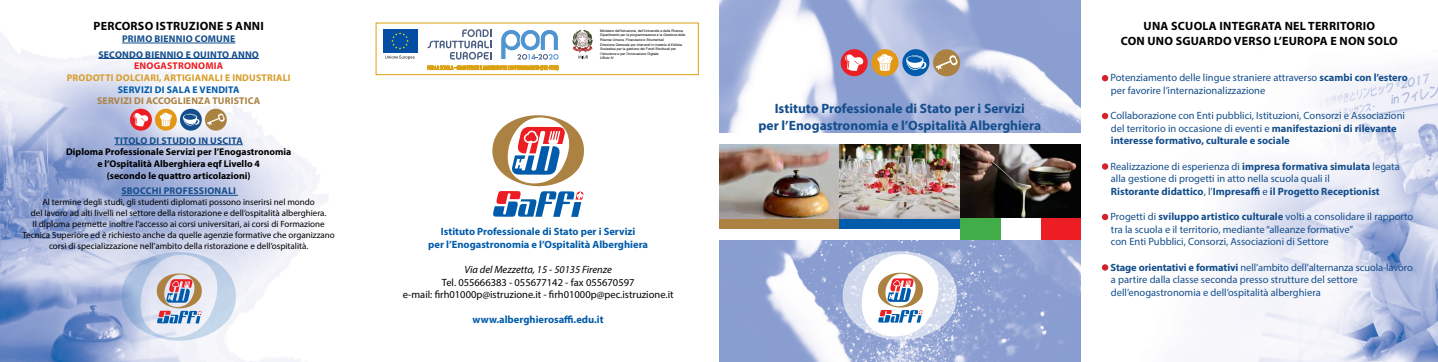
<style>
.page{position:relative;width:1438px;height:362px;background:#fff}
.page>*{position:absolute;margin:0;border:0;box-sizing:border-box;transform-origin:0 0}
.t1{font:700 13.5px/16.2px "Myriad Pro";color:#144e8c;text-align:center}
.t2{font:700 12px/14.4px "Myriad Pro";letter-spacing:.02em;color:#000;text-align:center}
.t3{font:10.5px/12.6px "Myriad Pro";color:#144e8c}
.t4{font:700 10.5px/12.6px "Myriad Pro";color:#005baa;text-align:center}
.t5{font:10.5px/12.6px "Myriad Pro";color:#000;text-align:center}
.t6{font:italic 10.5px "Myriad Pro";color:#000}
.t7{font:700 9.75px/11.7px "Myriad Pro";color:#000;text-align:center}
.t8{font:700 9.75px "Myriad Pro";letter-spacing:.02em;color:#144e8c}
.t9{font:700 9.75px "Myriad Pro";color:#d89d2b}
.t10{font:700 9.75px "Myriad Pro";letter-spacing:.02em;color:#ab8242}
.t11{font:700 9.75px "Myriad Pro";color:#005baa}
.t12{font:700 9.75px "Myriad Pro";color:#ed1d24}
.t13{font:9px/10.8px "Myriad Pro";color:#000;text-align:center}
.t14{font:3.45px/4.6px "Helvetica";color:#010101}
.s1{font-weight:700}
</style>
<div class="page">
<img style="left:1080px;top:0;width:357px;height:361px">
<img style="left:0;top:32px;width:329px;height:329px">
<hr style="left:122px;top:43px;width:113px;height:1px;background:#144e8c">
<hr style="left:98px;top:58px;width:161px;height:1px;background:#144e8c">
<hr style="left:115px;top:144px;width:128px;height:1px;background:#144e8c">
<hr style="left:121px;top:195px;width:117px;height:1px;background:#144e8c">
<div style="left:1101px;top:75px;width:7px;height:6px;background:#d2232a;border-radius:50%"></div>
<div style="left:1101px;top:113px;width:7px;height:6px;background:#d2232a;border-radius:50%"></div>
<svg style="left:1101px;top:163px;width:7px;height:6px"></svg>
<svg style="left:1101px;top:213px;width:7px;height:7px"></svg>
<svg style="left:1101px;top:264px;width:7px;height:6px"></svg>
<svg style="left:719px;top:0;width:361px;height:361px"></svg>
<svg style="left:842px;top:251px;width:114px;height:88px"></svg>
<div style="left:718px;top:133px;width:362px;height:11px;background:#fff"></div>
<div style="left:902px;top:49px;width:27px;height:27px;background:#005baa;border-radius:50%"></div>
<svg style="left:906px;top:55px;width:20px;height:15px"></svg>
<div style="left:840px;top:49px;width:27px;height:27px;background:#ed1d24;border-radius:50%"></div>
<svg style="left:845px;top:54px;width:18px;height:17px"></svg>
<div style="left:871px;top:49px;width:27px;height:27px;background:#e29717;border-radius:50%"></div>
<svg style="left:877px;top:54px;width:15px;height:17px"></svg>
<img style="left:719px;top:144px;width:361px;height:74px">
<div style="left:719px;top:218px;width:120px;height:11px;background:#ab8242"></div>
<div style="left:839px;top:218px;width:121px;height:11px;background:#005baa"></div>
<div style="left:719px;top:229px;width:241px;height:11px;background:#fff"></div>
<svg style="left:492px;top:115px;width:92px;height:102px"></svg>
<svg style="left:121px;top:252px;width:115px;height:88px;background:#c6ccdd"></svg>
<div style="left:933px;top:49px;width:27px;height:27px;background:#ab8242;border-radius:50%"></div>
<svg style="left:935px;top:55px;width:22px;height:15px"></svg>
<div style="left:180px;top:109px;width:22px;height:21px;background:#144e8c;border-radius:50%"></div>
<svg style="left:183px;top:114px;width:17px;height:11px"></svg>
<div style="left:130px;top:109px;width:22px;height:21px;background:#ed1d24;border-radius:50%"></div>
<svg style="left:133px;top:113px;width:16px;height:14px"></svg>
<div style="left:155px;top:109px;width:22px;height:21px;background:#e29717;border-radius:50%"></div>
<svg style="left:159px;top:112px;width:13px;height:14px"></svg>
<div style="left:205px;top:109px;width:22px;height:21px;background:#ab8242;border-radius:50%"></div>
<svg style="left:207px;top:113px;width:18px;height:12px"></svg>
<div style="left:376px;top:23px;width:322px;height:52px;border:1px solid #dba111"></div>
<svg style="left:383px;top:29px;width:35px;height:24px"></svg>
<div style="left:383px;top:29px;width:34px;height:23px;background:#034ea2"></div>
<svg style="left:391px;top:32px;width:18px;height:17px"></svg>
<svg style="left:385px;top:55px;width:29px;height:4px"></svg>
<svg style="left:572px;top:30px;width:20px;height:29px"></svg>
<svg style="left:427px;top:29px;width:131px;height:41px"></svg>
<div style="left:1040px;top:218px;width:40px;height:22px;background:#ed1d24"></div>
<div style="left:1000px;top:218px;width:40px;height:22px;background:#fff"></div>
<div style="left:960px;top:218px;width:40px;height:22px;background:#41ad49"></div>
<p class="t2" style="left:93px;top:19px;width:9px">percorso</p>
<p class="t2" style="left:156px;top:19px;width:8px">istru</p>
<p class="t2" style="left:189px;top:19px;width:15px">zione</p>
<p class="t2" style="left:226px;top:19px;width:18px">5 anni</p>
<p class="t8" style="left:122px;top:32px;width:45px">Primo biennio</p>
<p class="t8" style="left:195px;top:32px;width:29px">comune</p>
<p class="t8" style="left:98px;top:48px;width:13px">Secondo</p>
<p class="t8" style="left:145px;top:48px;width:13px">biennio</p>
<p class="t8" style="left:186px;top:48px;width:22px">e quinto</p>
<p class="t8" style="left:231px;top:48px;width:8px">anno</p>
<p class="t12" style="left:134px;top:59px;width:8px">enogastrono</p>
<p class="t12" style="left:205px;top:59px;width:14px">mia</p>
<p class="t9" style="left:67px;top:71px;width:7px">prodotti</p>
<p class="t9" style="left:116px;top:71px;width:7px">dolciari</p>
<p class="t9" style="left:159px;top:71px;width:11px">, artigianali</p>
<p class="t9" style="left:225px;top:71px;width:14px">e industriali</p>
<p class="t11" style="left:118px;top:83px;width:6px">servi</p>
<p class="t11" style="left:144px;top:83px;width:30px">zidi sala</p>
<p class="t11" style="left:192px;top:83px;width:14px">e vendita</p>
<p class="t10" style="left:97px;top:95px;width:56px">SERVIZI DI accoglien</p>
<p class="t10" style="left:198px;top:95px;width:21px">za turistica</p>
<p class="t8" style="left:115px;top:134px;width:130px">TITOLO DI STUDIO IN USCITA</p>
<p class="t7" style="left:66px;top:146px;width:227px">Diploma Professionale Servizi per l’Enogastronomia e l’Ospitalità Alberghiera eqf Livello 4<br>(secondo le quattro articolazioni)</p>
<p class="t8" style="left:121px;top:184px;width:116px">SBOCCHI PROFESSIONALI</p>
<p class="t13" style="left:22px;top:196px;width:314px">Al termine degli studi, gli studenti diplomati possono inserirsi nel mondo<br>del lavoro ad alti livelli nel settore della ristorazione e dell’ospitalità alberghiera.<br>Il diploma permette inoltre l’accesso ai corsi universitari, ai corsi di Formazione Tecnica Superiore ed è richiesto anche da quelle agenzie formative che organizzano</p>
<p class="t13" style="left:49px;top:240px;width:261px">corsi di specializzazione nell’ambito della ristorazione e dell’ospitalità.</p>
<p class="t14" style="left:600px;top:28px;width:87px">Ministero dell’Istruzione, dell’Università e della Ricerca Dipartimento per la programmazione e la Gestione delle Risorse Umane, Finanziarie e Strumentali<br>Direzione Generale per interventi in materia di Edilizia Scolastica per la gestione dei Fondi Strutturali per l’Istruzione e per l’Innovazione Digitale<br>Ufficio IV</p>
<p class="t4" style="left:428px;top:225px;width:221px">Istituto Professionale di Stato per i Servizi<br>per l’Enogastronomia e l’Ospitalità Alberghiera</p>
<p class="t6" style="left:464px;top:263px;width:149px">Via del Mezzetta, 15 - 50135 Firenze</p>
<p class="t5" style="left:403px;top:275px;width:272px">Tel. 055666383 - 055677142 - fax 055670597<br>e-mail: firh01000p@istruzione.it - firh01000p@pec.istruzione.it</p>
<p class="t4" style="left:472px;top:313px;width:132px">www.alberghierosaffi.edu.it</p>
<p class="t1" style="left:758px;top:100px;width:284px">Istituto Professionale di Stato per i Servizi<br>per l’Enogastronomia e l’Ospitalità Alberghiera</p>
<p class="t2" style="left:1120px;top:19px;width:279px">UNA SCUOLA INTEGRATA NEL TERRITORIO<br>CON UNO SGUARDO VERSO L’EUROPA E NON SOLO</p>
<p class="t3" style="left:1110px;top:71px;width:299px">Potenziamento delle lingue straniere attraverso <span class="s1">scambi con l’estero </span>per favorire l’internazionalizzazione</p>
<p class="t3" style="left:1110px;top:109px;width:296px">Collaborazione con Enti pubblici, Istituzioni, Consorzi e Associazioni del territorio in occasione di eventi e <span class="s1">manifestazioni di rilevante interesse formativo, culturale e sociale</span></p>
<p class="t3" style="left:1110px;top:159px;width:291px">Realizzazione di esperienza di <span class="s1">impresa formativa simulata</span> legata alla gestione di progetti in atto nella scuola quali il<br><span class="s1">Ristorante didattico</span>, l’<span class="s1">Impresaffi</span> e <span class="s1">il Progetto Receptionist</span></p>
<p class="t3" style="left:1110px;top:210px;width:304px">Progetti di <span class="s1">sviluppo artistico culturale</span> volti a consolidare il rapporto tra la scuola e il territorio, mediante “alleanze formative”<br>con Enti Pubblici, Consorzi, Associazioni di Settore</p>
<p class="t3" style="left:1110px;top:260px;width:304px"><span class="s1">Stage orientativi e formativi</span> nell’ambito dell’alternanza scuola-lavoro a partire dalla classe seconda presso strutture del settore dell’enogastronomia e dell’ospitalità alberghiera</p>
</div>
